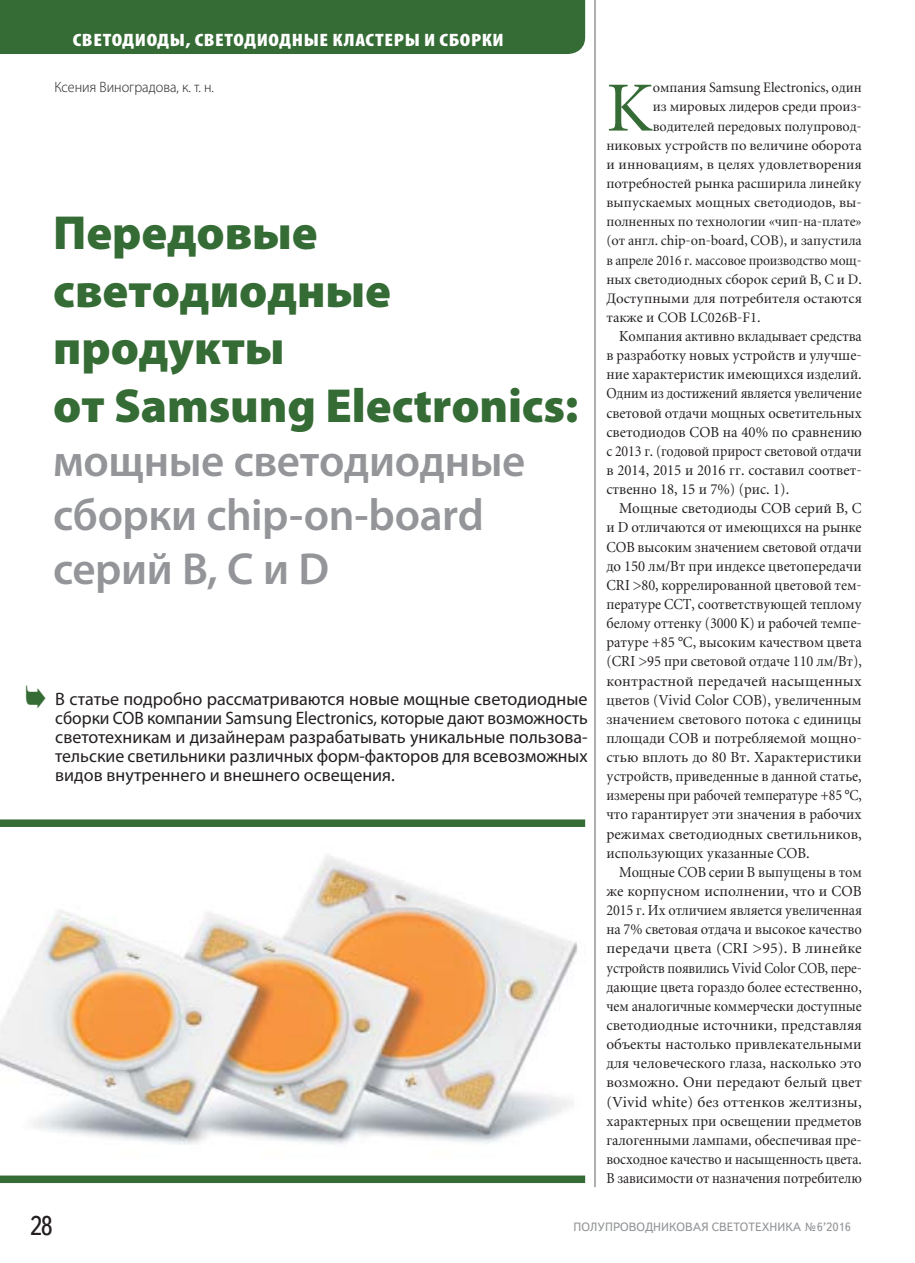
<style>
.page{position:relative;width:915px;height:1263px;background:#fff}
.page>*{position:absolute;margin:0;border:0;box-sizing:border-box;transform-origin:0 0}
.t1{font:69.15px "Miniature";color:#356b34}
.t2{font:900 48px/57.6px "Myriad Pro";color:#356b34}
.t3{font:600 45px/54px "Myriad Pro";letter-spacing:-.01em;color:#939598}
.t4{font:27px "Text Book C";color:#231f20;scale:.9 1}
.t5{font:18px/19.2px "Myriad Pro";color:#231f20;text-align:justify}
.t6{font:900 condensed 18px "Myriad Pro";letter-spacing:.03em;color:#fff;scale:1.17 1}
.t7{font:15px/19.2px "Miniature";color:#231f20;text-align:justify;scale:.93 1}
.t8{font:15px/19.2px "Miniature";color:#231f20;text-align:justify}
.t9{font:300 15px "Myriad Pro";color:#231f20;scale:.95 1}
.t10{font:14.25px "Miniature";color:#231f20}
.t11{font:14.25px "Miniature";color:#231f20;scale:.92 1}
.t12{font:14.25px "Miniature";color:#231f20;scale:.96 1}
.t13{font:12px "Text Book C";color:#939598}
</style>
<div class="page">
<div style="left:0;top:0;width:585px;height:54px;background:#356b34"></div>
<svg style="left:0;top:819px;width:586px;height:364px"></svg>
<hr style="left:594px;top:0;width:1px;height:1187px;background:#939598">
<p class="t6" style="left:73px;top:29px;width:370px">СВЕТОДИОДЫ, СВЕТОДИОДНЫЕ КЛАСТЕРЫ И СБОРКИ</p>
<p class="t9" style="left:54px;top:78px;width:169px">Ксения Виноградова, к. т. н.</p>
<h2 class="t2" style="left:53px;top:204px;width:526px">Передовые светодиодные продукты<br>от Samsung Electronics:</h2>
<h3 class="t3" style="left:53px;top:433px;width:473px">мощные светодиодные сборки chip-on-board серий В, С и D</h3>
<p class="t5" style="left:55px;top:691px;width:533px">В статье подробно рассматриваются новые мощные светодиодные сборки СОВ компании Samsung Electronics, которые дают возможность светотехникам и дизайнерам разрабатывать уникальные пользова&shy;тельские светильники различных форм-факторов для всевозможных видов внутреннего и внешнего освещения.</p>
<h1 class="t1" style="left:606px;top:81px;width:48px">К</h1>
<p class="t10" style="left:652px;top:82px;width:210px">омпания Samsung Electronics, один</p>
<p class="t10" style="left:652px;top:101px;width:210px">из мировых лидеров среди произ-</p>
<p class="t12" style="left:652px;top:120px;width:219px">водителей передовых полупровод-</p>
<p class="t10" style="left:606px;top:140px;width:257px">никовых устройств по величине оборота</p>
<p class="t10" style="left:606px;top:159px;width:257px">и инновациям, в целях удовлетворения</p>
<p class="t10" style="left:606px;top:178px;width:257px">потребностей рынка расширила линейку</p>
<p class="t10" style="left:606px;top:197px;width:257px">выпускаемых мощных светодиодов, вы-</p>
<p class="t10" style="left:606px;top:216px;width:257px">полненных по технологии «чип-на-плате»</p>
<p class="t10" style="left:606px;top:235px;width:257px">(от англ. chip-on-board, СОВ), и запустила</p>
<p class="t11" style="left:606px;top:254px;width:279px">в апреле 2016 г. массовое производство мощ-</p>
<p class="t10" style="left:606px;top:273px;width:257px">ных светодиодных сборок серий В, С и D.</p>
<p class="t10" style="left:606px;top:293px;width:257px">Доступными для потребителя остаются</p>
<p class="t10" style="left:606px;top:312px;width:156px">также и СОВ LC026B-F1.</p>
<p class="t7" style="left:606px;top:328px;width:276px;text-indent:13px">Компания активно вкладывает средства в разработку новых устройств и улучше&shy;ние характеристик имеющихся изделий.<br>Одним из достижений является увеличение световой отдачи мощных осветительных светодиодов СОВ на 40% по сравнению с 2013 г. (годовой прирост световой отдачи в 2014, 2015 и 2016 гг. составил соответ&shy;ственно 18, 15 и 7%) (рис. 1).</p>
<p class="t8" style="left:606px;top:500px;width:257px;text-indent:13px">Мощные светодиоды СОВ серий В, С и D отличаются от имеющихся на рынке СОВ высоким значением световой отдачи до 150 лм/Вт при индексе цветопередачи CRI &gt;80, коррелированной цветовой тем&shy;пературе CCT, соответствующей теплому белому оттенку (3000 K) и рабочей темпе&shy;ратуре +85 °С, высоким качеством цвета (CRI &gt;95 при световой отдаче 110 лм/Вт), контрастной передачей насыщенных цветов (Vivid Color COB), увеличенным значением светового потока с единицы площади СОВ и потребляемой мощно&shy;стью вплоть до 80 Вт. Характеристики устройств, приведенные в данной статье, измерены при рабочей температуре +85 °С, что гарантирует эти значения в рабочих режимах светодиодных светильников, использующих указанные СОВ.</p>
<p class="t7" style="left:606px;top:864px;width:276px;text-indent:13px">Мощные СОВ серии В выпущены в том же корпусном исполнении, что и СОВ 2015 г. Их отличием является увеличенная на 7% световая отдача и высокое качество передачи цвета (CRI &gt;95). В линейке устройств появились Vivid Color COB, пере&shy;дающие цвета гораздо более естественно, чем аналогичные коммерчески доступные светодиодные источники, представляя объекты настолько привлекательными для человеческого глаза, насколько это возможно. Они передают белый цвет (Vivid white) без оттенков желтизны, характерных при освещении предметов галогенными лампами, обеспечивая пре&shy;восходное качество и насыщенность цвета.<br>В зависимости от назначения потребителю</p>
<h3 class="t4" style="left:30px;top:1210px;width:27px">28</h3>
<p class="t13" style="left:573px;top:1220px;width:279px">ПОЛУПРОВОДНИКОВАЯ СВЕТОТЕХНИКА №6’2016</p>
</div>
